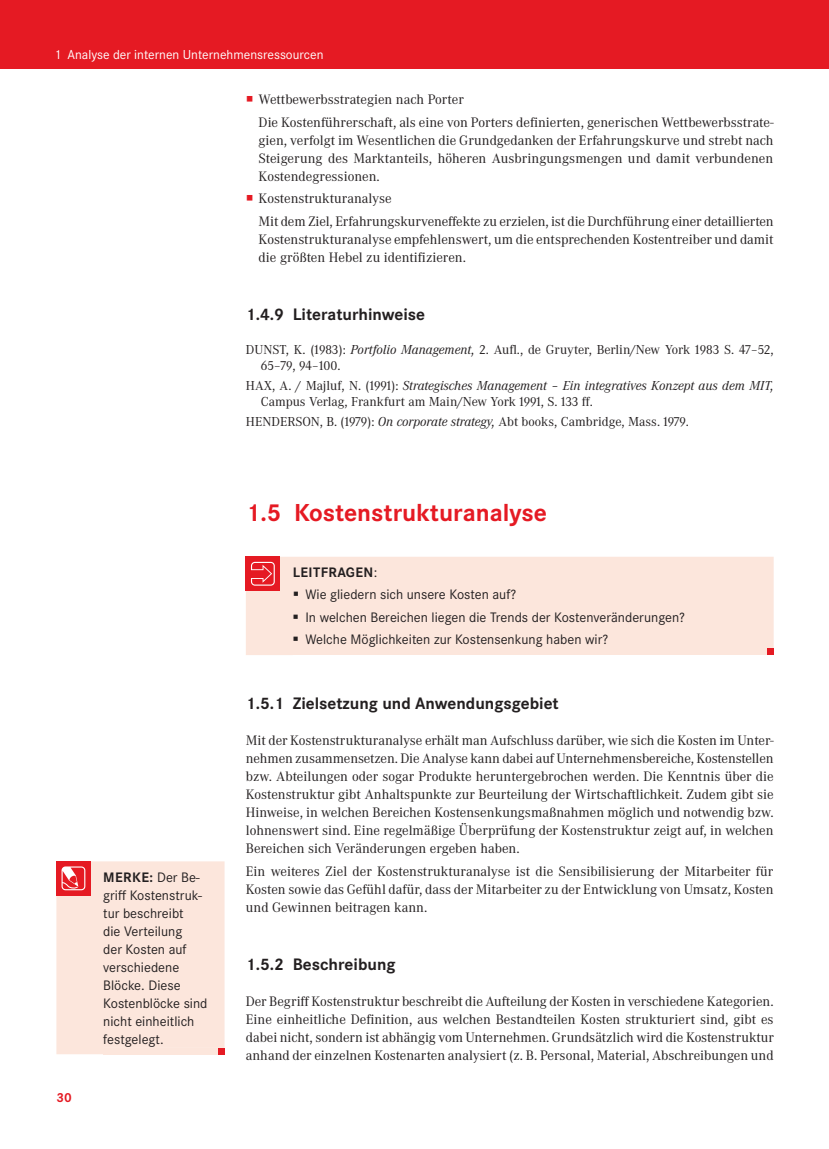
<style>
.page{position:relative;width:829px;height:1149px;background:#fff}
.page>*{position:absolute;margin:0;border:0;box-sizing:border-box;transform-origin:0 0}
.t1{font:700 25.5px "Corporate S Pro";color:#e51a23}
.t2{font:700 17.25px "Corporate S Pro";color:#231f20}
.t3{font:14.25px/18px "Corporate A Pro";color:#231f20;text-align:justify}
.t4{font:14.25px/18px "Corporate S Pro";color:#231f20}
.t5{font:13.5px/15.8px "Corporate A Pro";color:#231f20}
.t6{font:13.5px "Corporate S Pro";color:#fff}
.t7{font:700 13.5px "Corporate S Pro";color:#e51a23}
.s1{font-style:italic}
.s2{font-weight:700}
</style>
<div class="page">
<div style="left:0;top:0;width:828px;height:69px;background:#e51a23"></div>
<div style="left:246px;top:557px;width:527px;height:98px;background:#fce6dc"></div>
<div style="left:292px;top:648px;width:481px;height:7px;background:#fce6dc"></div>
<div style="left:246px;top:557px;width:34px;height:34px;background:#e51a23"></div>
<svg style="left:251px;top:562px;width:23px;height:23px"></svg>
<div style="left:766px;top:648px;width:7px;height:7px;background:#e51a23"></div>
<svg style="left:56px;top:861px;width:168px;height:193px;background:#fbded5"></svg>
<svg style="left:294px;top:592px;width:4px;height:4px"></svg>
<svg style="left:294px;top:614px;width:4px;height:5px"></svg>
<svg style="left:294px;top:637px;width:4px;height:4px"></svg>
<p class="t6" style="left:56px;top:45px;width:268px">1 Analyse der internen Unternehmensressourcen</p>
<p class="t3" style="left:258px;top:88px;width:516px;line-height:22.5px">Wettbewerbsstrategien nach Porter<br>Die Kostenführerschaft, als eine von Porters definierten, generischen Wettbewerbsstrate-</p>
<p class="t3" style="left:258px;top:130px;width:516px">gien, verfolgt im Wesentlichen die Grundgedanken der Erfahrungskurve und strebt nach Steigerung des Marktanteils, höheren Ausbringungsmengen und damit verbundenen Kostendegressionen.</p>
<p class="t3" style="left:258px;top:187px;width:516px;line-height:22.5px">Kostenstrukturanalyse<br>Mit dem Ziel, Erfahrungskurveneffekte zu erzielen, ist die Durchführung einer detaillierten</p>
<p class="t3" style="left:258px;top:229px;width:516px">Kostenstrukturanalyse empfehlenswert, um die entsprechenden Kostentreiber und damit die größten Hebel zu identifizieren.</p>
<p class="t2" style="left:246px;top:301px;width:181px">1.4.9 Literaturhinweise</p>
<p class="t5" style="left:260px;top:341px;width:514px;text-indent:-15px">DUNST, K. (1983): <span class="s1">Portfolio Management,</span> 2. Aufl., de Gruyter, Berlin/New York 1983 S. 47–52,<br>65–79, 94–100.</p>
<p class="t5" style="left:260px;top:377px;width:514px;text-indent:-15px">HAX, A. / Majluf, N. (1991): <span class="s1">Strategisches Management – Ein integratives Konzept aus dem MIT,<br></span>Campus Verlag, Frankfurt am Main/New York 1991, S. 133 ff.</p>
<p class="t5" style="left:246px;top:413px;width:444px">HENDERSON, B. (1979): <span class="s1">On corporate strategy,</span> Abt books, Cambridge, Mass. 1979.</p>
<h1 class="t1" style="left:246px;top:492px;width:302px">1.5 Kostenstrukturanalyse</h1>
<p class="t7" style="left:56px;top:1087px;width:17px">30</p>
<p class="t4" style="left:103px;top:866px;width:106px"><span class="s2">MERKE:</span> Der Be&shy;griff Kostenstruk&shy;tur beschreibt<br>die Verteilung<br>der Kosten auf verschiedene<br>Blöcke. Diese<br>Kostenblöcke sind nicht einheitlich festgelegt.</p>
<p class="t4" style="left:305px;top:560px;width:381px;line-height:22.5px;text-indent:-13px"><span class="s2">LEITFRAGEN</span>:<br>Wie gliedern sich unsere Kosten auf?<br>In welchen Bereichen liegen die Trends der Kostenveränderungen?<br>Welche Möglichkeiten zur Kostensenkung haben wir?</p>
<p class="t2" style="left:246px;top:690px;width:314px">1.5.1 Zielsetzung und Anwendungsgebiet</p>
<p class="t3" style="left:246px;top:731px;width:529px">Mit der Kostenstrukturanalyse erhält man Aufschluss darüber, wie sich die Kosten im Unter&shy;nehmen zusammensetzen. Die Analyse kann dabei auf Unternehmensbereiche, Kostenstellen bzw. Abteilungen oder sogar Produkte heruntergebrochen werden. Die Kenntnis über die Kostenstruktur gibt Anhaltspunkte zur Beurteilung der Wirtschaftlichkeit. Zudem gibt sie Hinweise, in welchen Bereichen Kostensenkungsmaßnahmen möglich und notwendig bzw. lohnenswert sind. Eine regelmäßige Überprüfung der Kostenstruktur zeigt auf, in welchen Bereichen sich Veränderungen ergeben haben.</p>
<p class="t3" style="left:246px;top:861px;width:529px">Ein weiteres Ziel der Kostenstrukturanalyse ist die Sensibilisierung der Mitarbeiter für Kosten sowie das Gefühl dafür, dass der Mitarbeiter zu der Entwicklung von Umsatz, Kosten und Gewinnen beitragen kann.</p>
<p class="t2" style="left:246px;top:951px;width:151px">1.5.2 Beschreibung</p>
<p class="t3" style="left:246px;top:992px;width:529px">Der Begriff Kostenstruktur beschreibt die Aufteilung der Kosten in verschiedene Kategorien.<br>Eine einheitliche Definition, aus welchen Bestandteilen Kosten strukturiert sind, gibt es dabei nicht, sondern ist abhängig vom Unternehmen. Grundsätzlich wird die Kostenstruktur anhand der einzelnen Kostenarten analysiert (z. B. Personal, Material, Abschreibungen und</p>
</div>
